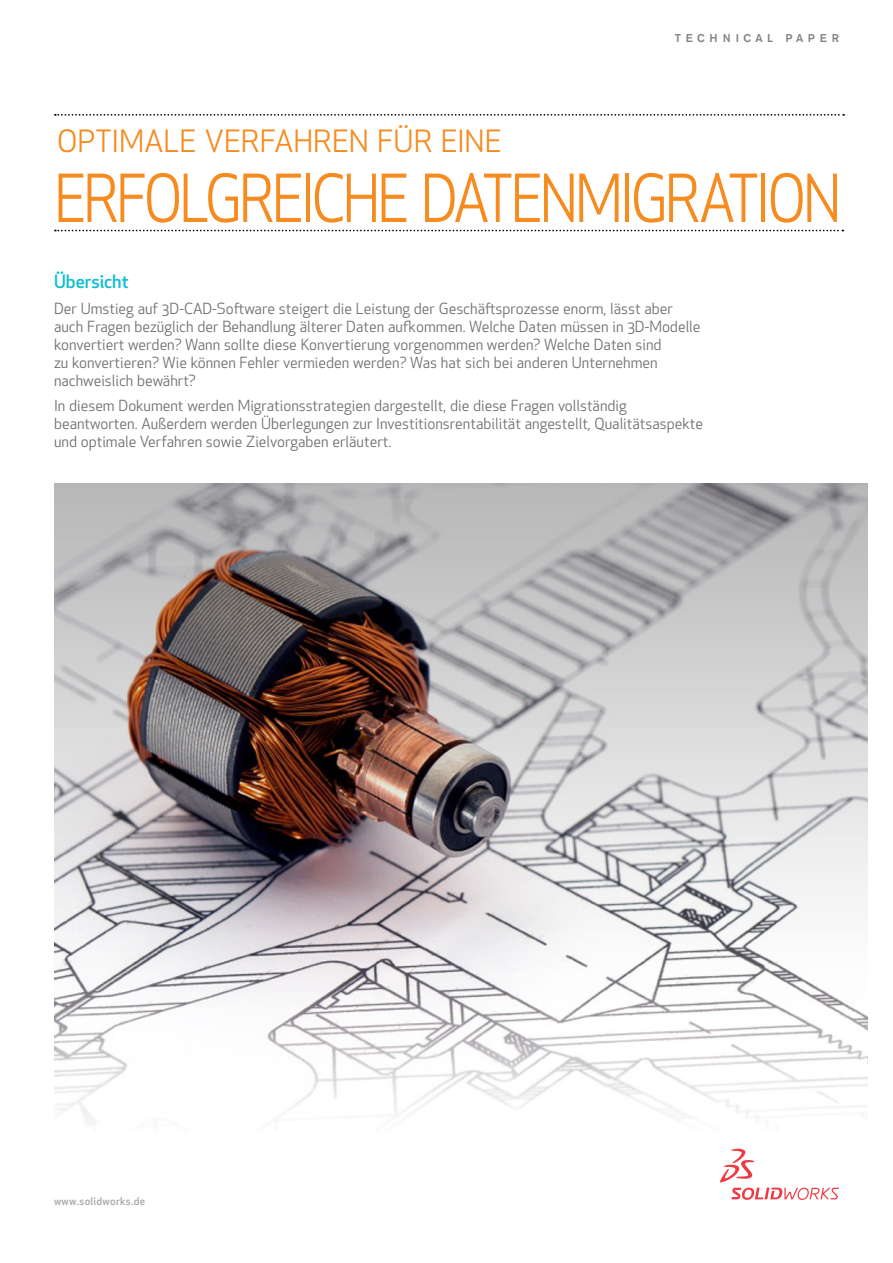
<style>
.page{position:relative;width:893px;height:1263px;background:#fff}
.page>*{position:absolute;margin:0;border:0;box-sizing:border-box;transform-origin:0 0}
.t1{font:64.5px "SW Apex New";letter-spacing:-.06em;color:#f68b1f;scale:.88 1}
.t2{font:30px "SW Apex New";color:#f68b1f}
.t3{font:500 18px "SW Apex New";color:#10bed2}
.t4{font:15px/18px "SW Apex New";color:#6d6e71}
.t5{font:500 11.25px "Akzidenz Grotesk BE";letter-spacing:.4em;color:#808285}
.t6{font:500 10.5px "SW Apex New";letter-spacing:.03em;color:#a7a8aa}
</style>
<div class="page">
<svg style="left:55px;top:230px;width:788px;height:1px"></svg>
<svg style="left:55px;top:114px;width:789px;height:2px"></svg>
<img style="left:54px;top:483px;width:813px;height:640px">
<svg style="left:719px;top:1148px;width:120px;height:52px"></svg>
<p class="t5" style="left:675px;top:31px;width:166px">TECHNICAL PAPER</p>
<h2 class="t2" style="left:57px;top:122px;width:446px">Optimale Verfahren für eine</h2>
<h1 class="t1" style="left:54px;top:158px;width:896px">Erfolgreiche Datenmigration</h1>
<p class="t3" style="left:54px;top:269px;width:76px">Übersicht</p>
<p class="t4" style="left:54px;top:299px;width:648px">Der Umstieg auf 3D-CAD-Software steigert die Leistung der Geschäftsprozesse enorm, lässt aber auch Fragen bezüglich der Behandlung älterer Daten aufkommen. Welche Daten müssen in 3D-Modelle konvertiert werden? Wann sollte diese Konvertierung vorgenommen werden? Welche Daten sind<br>zu konvertieren? Wie können Fehler vermieden werden? Was hat sich bei anderen Unternehmen nachweislich bewährt?</p>
<p class="t4" style="left:54px;top:396px;width:650px">I n diesem Dokument werden Migrationsstrategien dargestellt, die diese Fragen vollständig beantworten. Außerdem werden Überlegungen zur I nvestitionsrentabilität angestellt, Qualitätsaspekte und optimale Verfahren sowie Zielvorgaben erläutert.</p>
<p class="t6" style="left:54px;top:1194px;width:93px">www.solidworks.de</p>
</div>
